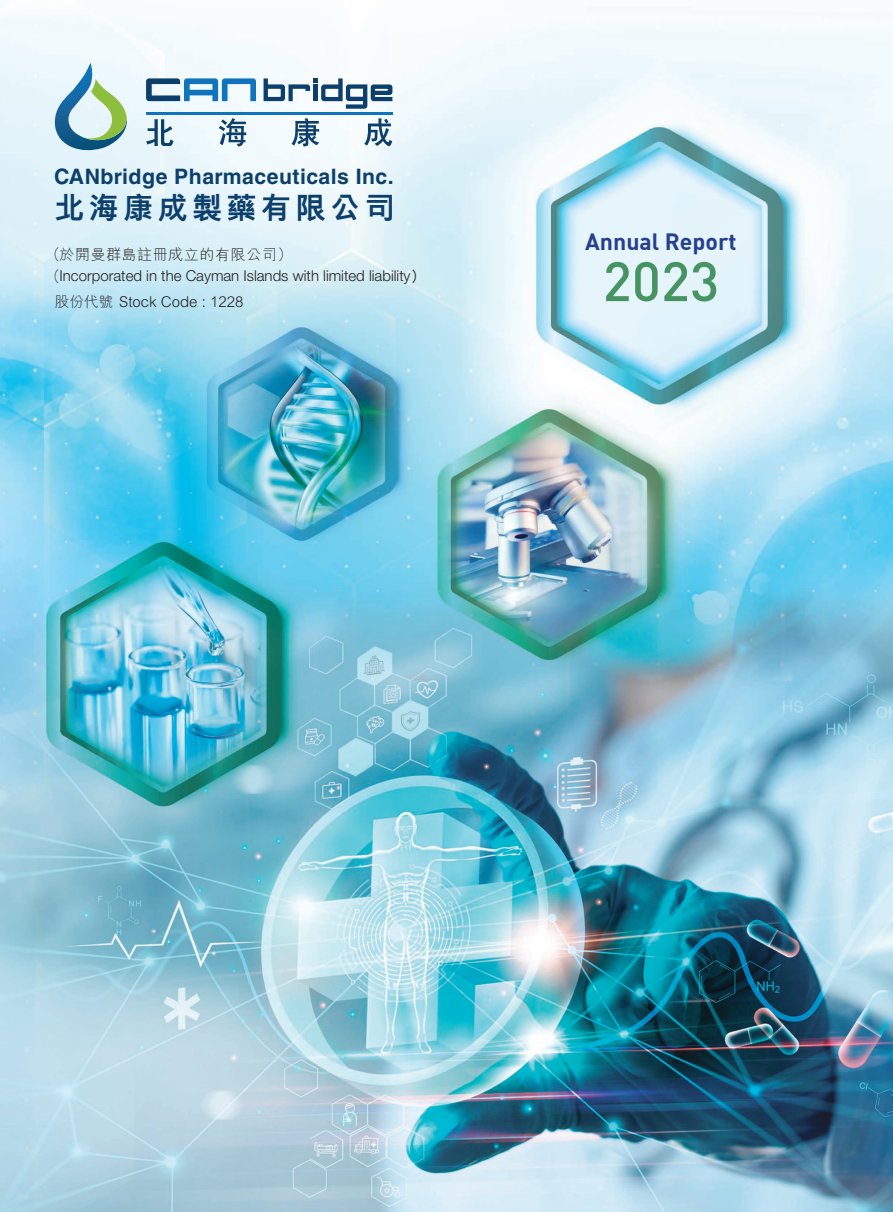
<style>
.page{position:relative;width:893px;height:1212px;background:#fff}
.page>*{position:absolute;margin:0;border:0;box-sizing:border-box;transform-origin:0 0}
.t1{font:500 54.6px "DIN";color:#469462}
.t2{font:800 30px "M Hei HK";letter-spacing:.15em;color:#0c3f6c}
.t3{font:700 23.1px "DIN";color:#253f8e}
.t4{font:700 21.3px "Helvetica LT Std";letter-spacing:.02em;color:#0c3f6c}
.t5{font:300 15px "Helvetica Neue LT Std";color:#231f20}
.t6{font:300 15px "M Hei HK";color:#231f20}
.s1{font-size:14.7px}
.s2{font-family:"M Hei HK"}
.s3{font-family:"M Hei HK";font-weight:500}
.s4{font-size:14.4px}
.s5{font-size:14.25px}
</style>
<div class="page">
<img style="left:0;top:4px;width:893px;height:1208px">
<svg style="left:55px;top:63px;width:73px;height:88px;background:#aacbca"></svg>
<svg style="left:146px;top:78px;width:110px;height:23px"></svg>
<svg style="left:291px;top:118px;width:28px;height:28px"></svg>
<svg style="left:219px;top:118px;width:27px;height:28px"></svg>
<svg style="left:364px;top:118px;width:28px;height:28px"></svg>
<svg style="left:146px;top:119px;width:28px;height:27px"></svg>
<hr style="left:146px;top:112px;width:246px;height:2px;background:#1074bc">
<svg style="left:264px;top:78px;width:128px;height:31px"></svg>
<h3 class="t4" style="left:54px;top:163px;width:341px">CANbridge Pharmaceuticals Inc.</h3>
<h2 class="t2" style="left:54px;top:193px;width:342px">北海康成製藥有限公司</h2>
<p class="t6" style="left:45px;top:244px;width:248px">（<span class="s1">於</span>開<span class="s1">曼</span>群<span class="s1">島</span>註<span class="s1">冊</span>成<span class="s1">立</span>的<span class="s1">有</span>限<span class="s1">公</span>司<span class="s1">）</span></p>
<p class="t5" style="left:45px;top:266px;width:382px"><span class="s2">（</span>Incorporated in the Cayman Islands with limited liability<span class="s3">）</span></p>
<p class="t6" style="left:55px;top:291px;width:190px"><span class="s4">股</span><span class="s5">份</span><span class="s4">代</span><span class="s5">號</span> Stock Code : 1228</p>
<h3 class="t3" style="left:585px;top:227px;width:153px">Annual Report</h3>
<h1 class="t1" style="left:603px;top:246px;width:118px">2023</h1>
</div>
